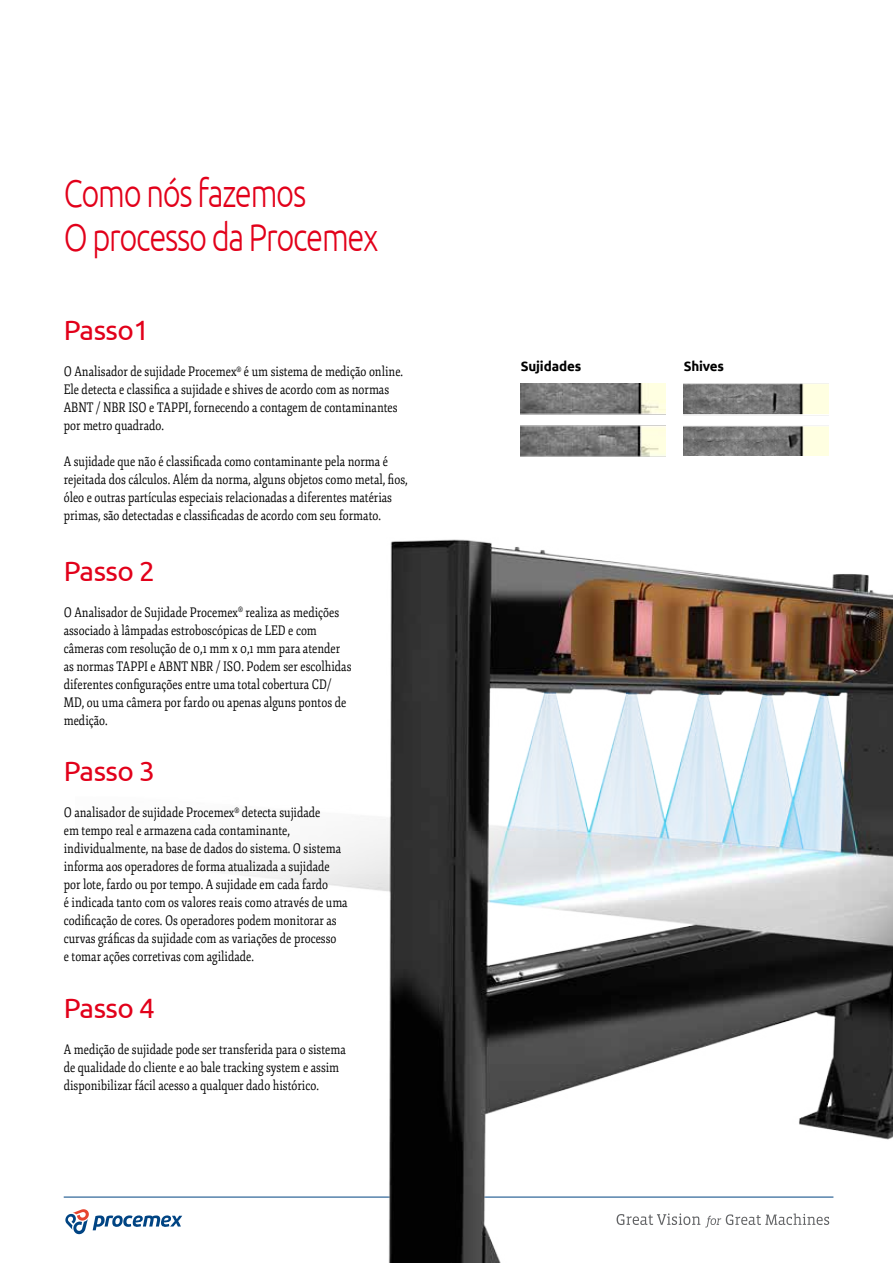
<style>
.page{position:relative;width:893px;height:1263px;background:#fff}
.page>*{position:absolute;margin:0;border:0;box-sizing:border-box;transform-origin:0 0}
.t1{font:300 38.7px/43.8px "Ubuntu";letter-spacing:-.04em;color:#e2001a;scale:.8 1}
.t2{font:27.9px "Ubuntu";letter-spacing:-.02em;color:#e2001a}
.t3{font:13.5px/18px "Fjord One";color:#000;scale:.81 1}
.t4{font:700 13.5px "Ubuntu";letter-spacing:-.01em;color:#000}
</style>
<div class="page">
<svg style="left:65px;top:1212px;width:10px;height:21px"></svg>
<hr style="left:64px;top:1197px;width:769px;height:1px;background:#004382">
<img style="left:75px;top:539px;width:818px;height:724px">
<img style="left:521px;top:384px;width:144px;height:73px">
<img style="left:684px;top:384px;width:144px;height:72px">
<h1 class="t1" style="left:64px;top:170px;width:395px">Como nós fazemos<br>O processo da Procemex</h1>
<h2 class="t2" style="left:64px;top:313px;width:87px">Passo1</h2>
<p class="t3" style="left:64px;top:363px;width:421px">O Analisador de sujidade Procemex<sup>®</sup> é um sistema de medição online.<br>Ele detecta e classifica a sujidade e shives de acordo com as normas ABNT / NBR ISO e TAPPI, fornecendo a contagem de contaminantes por metro quadrado.</p>
<p class="t3" style="left:64px;top:453px;width:426px">A sujidade que não é classificada como contaminante pela norma é rejeitada dos cálculos. Além da norma, alguns objetos como metal, fios, óleo e outras partículas especiais relacionadas a diferentes matérias primas, são detectadas e classificadas de acordo com seu formato.</p>
<h2 class="t2" style="left:64px;top:554px;width:93px">Passo 2</h2>
<p class="t3" style="left:64px;top:603px;width:357px">O Analisador de Sujidade Procemex<sup>®</sup> realiza as medições associado à lâmpadas estroboscópicas de LED e com câmeras com resolução de 0,1 mm x 0,1 mm para atender as normas TAPPI e ABNT NBR / ISO. Podem ser escolhidas diferentes configurações entre uma total cobertura CD/ MD, ou uma câmera por fardo ou apenas alguns pontos de medição.</p>
<h2 class="t2" style="left:64px;top:754px;width:93px">Passo 3</h2>
<p class="t3" style="left:64px;top:804px;width:352px">O analisador de sujidade Procemex<sup>®</sup> detecta sujidade<br>em tempo real e armazena cada contaminante, individualmente, na base de dados do sistema. O sistema informa aos operadores de forma atualizada a sujidade por lote, fardo ou por tempo. A sujidade em cada fardo<br>é indicada tanto com os valores reais como através de uma codificação de cores. Os operadores podem monitorar as curvas gráficas da sujidade com as variações de processo<br>e tomar ações corretivas com agilidade.</p>
<h2 class="t2" style="left:64px;top:991px;width:93px">Passo 4</h2>
<p class="t3" style="left:64px;top:1040px;width:350px">A medição de sujidade pode ser transferida para o sistema de qualidade do cliente e ao bale tracking system e assim disponibilizar fácil acesso a qualquer dado histórico.</p>
<p class="t4" style="left:521px;top:358px;width:62px">Sujidades</p>
<p class="t4" style="left:684px;top:358px;width:42px">Shives</p>
</div>
